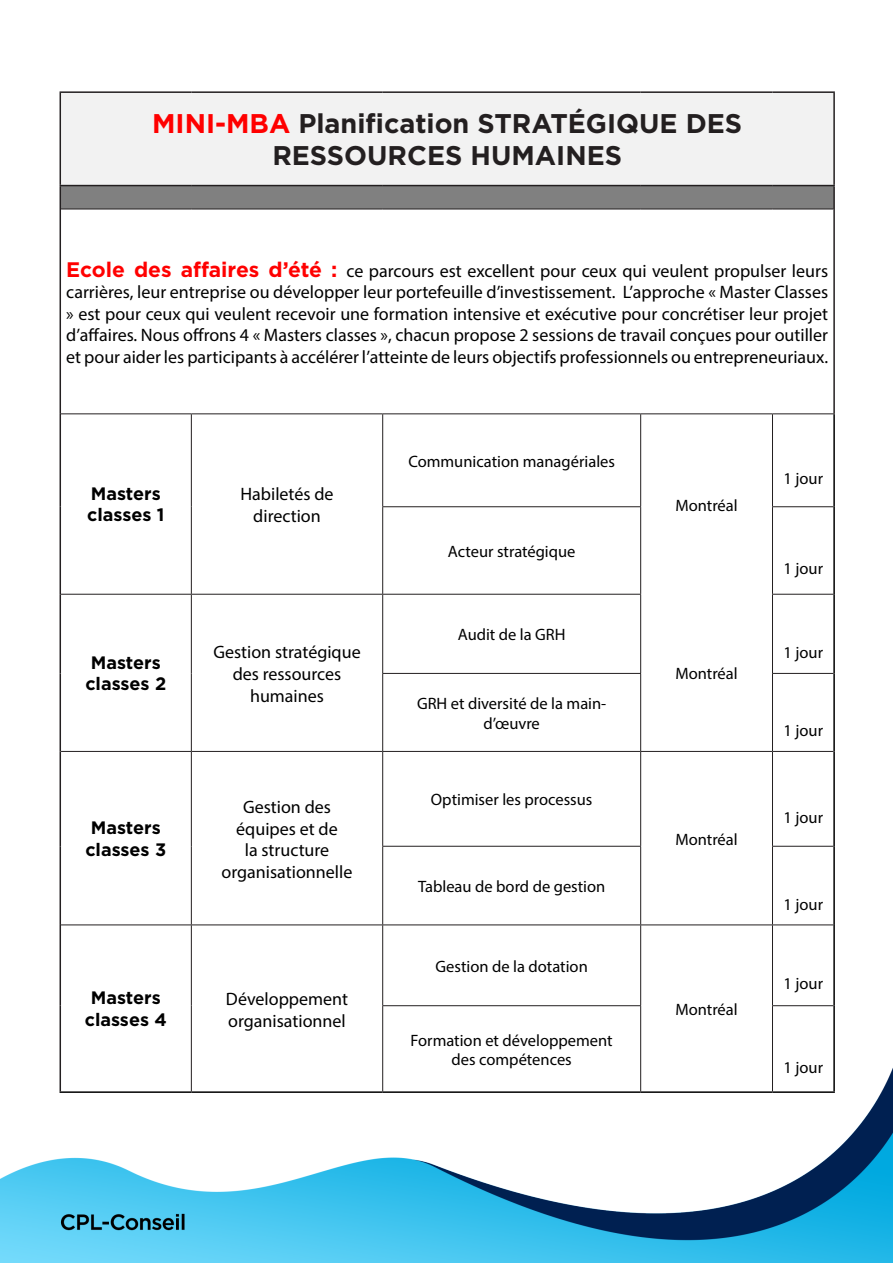
<style>
.page{position:relative;width:893px;height:1263px;background:#fff}
.page>*{position:absolute;margin:0;border:0;box-sizing:border-box;transform-origin:0 0}
.t1{font:700 27px/32.4px "Gotham";color:#231f20;text-align:center}
.t2{font:18px/21.6px "Myriad Pro";color:#000;text-align:center}
.t3{font:700 18px/21.6px "Gotham";color:#000;text-align:center}
.t4{font:16.5px/19.8px "Myriad Pro";color:#000;text-align:center}
.s1{color:#f00}
.s2{font-family:"Gotham";font-weight:700;font-size:21px;color:#f00}
</style>
<div class="page">
<img style="left:0;top:91px;width:893px;height:1172px">
<div style="left:60px;top:92px;width:774px;height:94px;background:#f2f2f2"></div>
<div style="left:60px;top:186px;width:774px;height:23px;background:#808080"></div>
<hr style="left:833px;top:93px;width:2px;height:92px;background:#231f20">
<hr style="left:833px;top:186px;width:2px;height:23px;background:#231f20">
<hr style="left:833px;top:209px;width:2px;height:204px;background:#231f20">
<hr style="left:60px;top:91px;width:131px;height:2px;background:#231f20">
<hr style="left:191px;top:91px;width:192px;height:2px;background:#231f20">
<hr style="left:383px;top:91px;width:258px;height:2px;background:#231f20">
<hr style="left:641px;top:91px;width:131px;height:2px;background:#231f20">
<hr style="left:772px;top:91px;width:63px;height:2px;background:#231f20">
<hr style="left:60px;top:185px;width:131px;height:1px;background:#231f20">
<hr style="left:191px;top:185px;width:192px;height:1px;background:#231f20">
<hr style="left:383px;top:185px;width:258px;height:1px;background:#231f20">
<hr style="left:641px;top:185px;width:131px;height:1px;background:#231f20">
<hr style="left:772px;top:185px;width:63px;height:1px;background:#231f20">
<hr style="left:60px;top:93px;width:1px;height:92px;background:#231f20">
<svg style="left:60px;top:186px;width:1px;height:23px"></svg>
<hr style="left:60px;top:209px;width:1px;height:205px;background:#231f20">
<hr style="left:60px;top:414px;width:1px;height:93px;background:#231f20">
<hr style="left:60px;top:507px;width:1px;height:87px;background:#231f20">
<hr style="left:191px;top:414px;width:1px;height:93px;background:#231f20">
<hr style="left:382px;top:414px;width:1px;height:92px;background:#231f20">
<hr style="left:640px;top:414px;width:1px;height:92px;background:#231f20">
<hr style="left:772px;top:414px;width:1px;height:92px;background:#231f20">
<hr style="left:191px;top:507px;width:1px;height:87px;background:#231f20">
<hr style="left:833px;top:414px;width:2px;height:93px;background:#000">
<hr style="left:382px;top:507px;width:1px;height:87px;background:#231f20">
<hr style="left:640px;top:507px;width:1px;height:87px;background:#231f20">
<hr style="left:772px;top:507px;width:1px;height:87px;background:#231f20">
<hr style="left:833px;top:507px;width:2px;height:87px;background:#000">
<hr style="left:60px;top:594px;width:1px;height:79px;background:#231f20">
<hr style="left:60px;top:673px;width:1px;height:78px;background:#231f20">
<hr style="left:61px;top:209px;width:130px;height:1px;background:#231f20">
<hr style="left:191px;top:209px;width:192px;height:1px;background:#231f20">
<hr style="left:383px;top:209px;width:258px;height:1px;background:#231f20">
<hr style="left:641px;top:209px;width:131px;height:1px;background:#231f20">
<hr style="left:772px;top:209px;width:61px;height:1px;background:#231f20">
<hr style="left:61px;top:413px;width:130px;height:1px;background:#231f20">
<hr style="left:191px;top:413px;width:192px;height:1px;background:#231f20">
<hr style="left:383px;top:413px;width:258px;height:1px;background:#231f20">
<hr style="left:641px;top:413px;width:131px;height:1px;background:#231f20">
<hr style="left:772px;top:413px;width:63px;height:1px;background:#231f20">
<hr style="left:382px;top:506px;width:259px;height:1px;background:#231f20">
<hr style="left:772px;top:506px;width:61px;height:1px;background:#231f20">
<hr style="left:61px;top:594px;width:130px;height:1px;background:#231f20">
<hr style="left:191px;top:594px;width:192px;height:1px;background:#231f20">
<hr style="left:383px;top:594px;width:258px;height:1px;background:#231f20">
<hr style="left:191px;top:595px;width:1px;height:78px;background:#231f20">
<hr style="left:382px;top:595px;width:1px;height:78px;background:#231f20">
<hr style="left:640px;top:595px;width:1px;height:78px;background:#231f20">
<hr style="left:772px;top:595px;width:1px;height:78px;background:#231f20">
<hr style="left:191px;top:673px;width:1px;height:78px;background:#231f20">
<hr style="left:772px;top:594px;width:61px;height:1px;background:#231f20">
<hr style="left:833px;top:594px;width:2px;height:79px;background:#000">
<hr style="left:382px;top:673px;width:259px;height:1px;background:#231f20">
<hr style="left:382px;top:674px;width:1px;height:77px;background:#231f20">
<hr style="left:640px;top:674px;width:1px;height:77px;background:#231f20">
<hr style="left:772px;top:674px;width:1px;height:77px;background:#231f20">
<hr style="left:772px;top:673px;width:61px;height:1px;background:#231f20">
<hr style="left:833px;top:673px;width:2px;height:78px;background:#000">
<hr style="left:60px;top:751px;width:1px;height:95px;background:#231f20">
<hr style="left:60px;top:846px;width:1px;height:79px;background:#231f20">
<hr style="left:191px;top:752px;width:1px;height:94px;background:#231f20">
<hr style="left:382px;top:752px;width:1px;height:94px;background:#231f20">
<hr style="left:640px;top:752px;width:1px;height:94px;background:#231f20">
<hr style="left:772px;top:752px;width:1px;height:94px;background:#231f20">
<hr style="left:191px;top:846px;width:1px;height:78px;background:#231f20">
<hr style="left:833px;top:751px;width:2px;height:95px;background:#000">
<hr style="left:382px;top:847px;width:1px;height:77px;background:#231f20">
<hr style="left:640px;top:847px;width:1px;height:77px;background:#231f20">
<hr style="left:772px;top:847px;width:1px;height:77px;background:#231f20">
<hr style="left:833px;top:846px;width:2px;height:79px;background:#000">
<hr style="left:60px;top:925px;width:1px;height:81px;background:#231f20">
<hr style="left:60px;top:1006px;width:1px;height:85px;background:#231f20">
<hr style="left:191px;top:925px;width:1px;height:81px;background:#231f20">
<hr style="left:382px;top:925px;width:1px;height:80px;background:#231f20">
<hr style="left:640px;top:925px;width:1px;height:80px;background:#231f20">
<hr style="left:772px;top:925px;width:1px;height:80px;background:#231f20">
<hr style="left:191px;top:1006px;width:1px;height:85px;background:#231f20">
<hr style="left:833px;top:925px;width:2px;height:81px;background:#000">
<hr style="left:382px;top:1006px;width:1px;height:85px;background:#231f20">
<hr style="left:640px;top:1006px;width:1px;height:85px;background:#231f20">
<hr style="left:772px;top:1006px;width:1px;height:85px;background:#231f20">
<hr style="left:833px;top:1006px;width:2px;height:85px;background:#000">
<hr style="left:61px;top:751px;width:130px;height:1px;background:#231f20">
<hr style="left:191px;top:751px;width:192px;height:1px;background:#231f20">
<hr style="left:383px;top:751px;width:258px;height:1px;background:#231f20">
<hr style="left:641px;top:751px;width:131px;height:1px;background:#231f20">
<hr style="left:772px;top:751px;width:61px;height:1px;background:#231f20">
<hr style="left:382px;top:846px;width:259px;height:1px;background:#231f20">
<hr style="left:772px;top:846px;width:61px;height:1px;background:#231f20">
<hr style="left:61px;top:924px;width:130px;height:1px;background:#231f20">
<hr style="left:191px;top:924px;width:192px;height:1px;background:#231f20">
<hr style="left:383px;top:924px;width:258px;height:1px;background:#231f20">
<hr style="left:641px;top:924px;width:131px;height:1px;background:#231f20">
<hr style="left:772px;top:924px;width:61px;height:1px;background:#231f20">
<hr style="left:382px;top:1005px;width:259px;height:1px;background:#231f20">
<hr style="left:772px;top:1005px;width:61px;height:1px;background:#231f20">
<hr style="left:60px;top:1091px;width:131px;height:2px;background:#000">
<hr style="left:191px;top:1091px;width:192px;height:2px;background:#000">
<hr style="left:383px;top:1091px;width:258px;height:2px;background:#000">
<hr style="left:641px;top:1091px;width:131px;height:2px;background:#000">
<hr style="left:772px;top:1091px;width:63px;height:2px;background:#000">
<p class="t1" style="left:152px;top:107px;width:592px"><span class="s1">MINI-MBA</span> Planification STRATÉGIQUE DES<br>RESSOURCES HUMAINES</p>
<p class="t2" style="left:66px;top:259px;width:763px;text-align:justify"><span class="s2">Ecole des affaires d’été :</span> ce parcours est excellent pour ceux qui veulent propulser leurs carrières, leur entreprise ou développer leur portefeuille d’investissement. L’approche « Master Classes » est pour ceux qui veulent recevoir une formation intensive et exécutive pour concrétiser leur projet d’affaires. Nous offrons 4 « Masters classes », chacun propose 2 sessions de travail conçues pour outiller et pour aider les participants à accélérer l’atteinte de leurs objectifs professionnels ou entrepreneuriaux.</p>
<p class="t3" style="left:87px;top:482px;width:79px;text-align:left">Masters classes 1</p>
<p class="t2" style="left:240px;top:483px;width:95px">Habiletés de direction</p>
<p class="t3" style="left:85px;top:651px;width:82px">Masters classes 2</p>
<p class="t2" style="left:213px;top:641px;width:149px">Gestion stratégique des ressources humaines</p>
<p class="t4" style="left:408px;top:451px;width:208px">Communication managériales</p>
<p class="t4" style="left:448px;top:541px;width:129px">Acteur stratégique</p>
<p class="t4" style="left:458px;top:625px;width:109px">Audit de la GRH</p>
<p class="t4" style="left:417px;top:693px;width:191px">GRH et diversité de la main&shy;d’œuvre</p>
<p class="t3" style="left:85px;top:817px;width:82px">Masters classes 3</p>
<p class="t2" style="left:222px;top:796px;width:132px">Gestion des équipes et de<br>la structure organisationnelle</p>
<p class="t4" style="left:431px;top:790px;width:163px">Optimiser les processus</p>
<p class="t4" style="left:418px;top:876px;width:189px">Tableau de bord de gestion</p>
<p class="t4" style="left:436px;top:956px;width:154px">Gestion de la dotation</p>
<p class="t3" style="left:85px;top:987px;width:84px">Masters classes 4</p>
<p class="t2" style="left:226px;top:988px;width:124px;text-align:left">Développement organisationnel</p>
<p class="t4" style="left:411px;top:1030px;width:204px">Formation et développement des compétences</p>
<p class="t4" style="left:675px;top:495px;width:64px">Montréal</p>
<p class="t4" style="left:675px;top:664px;width:64px">Montréal</p>
<p class="t4" style="left:675px;top:829px;width:64px">Montréal</p>
<p class="t4" style="left:675px;top:999px;width:64px">Montréal</p>
<p class="t4" style="left:783px;top:469px;width:41px">1 jour</p>
<p class="t4" style="left:783px;top:559px;width:41px">1 jour</p>
<p class="t4" style="left:783px;top:642px;width:41px">1 jour</p>
<p class="t4" style="left:783px;top:721px;width:41px">1 jour</p>
<p class="t4" style="left:783px;top:807px;width:41px">1 jour</p>
<p class="t4" style="left:783px;top:894px;width:41px">1 jour</p>
<p class="t4" style="left:783px;top:974px;width:41px">1 jour</p>
<p class="t4" style="left:783px;top:1057px;width:41px">1 jour</p>
</div>
